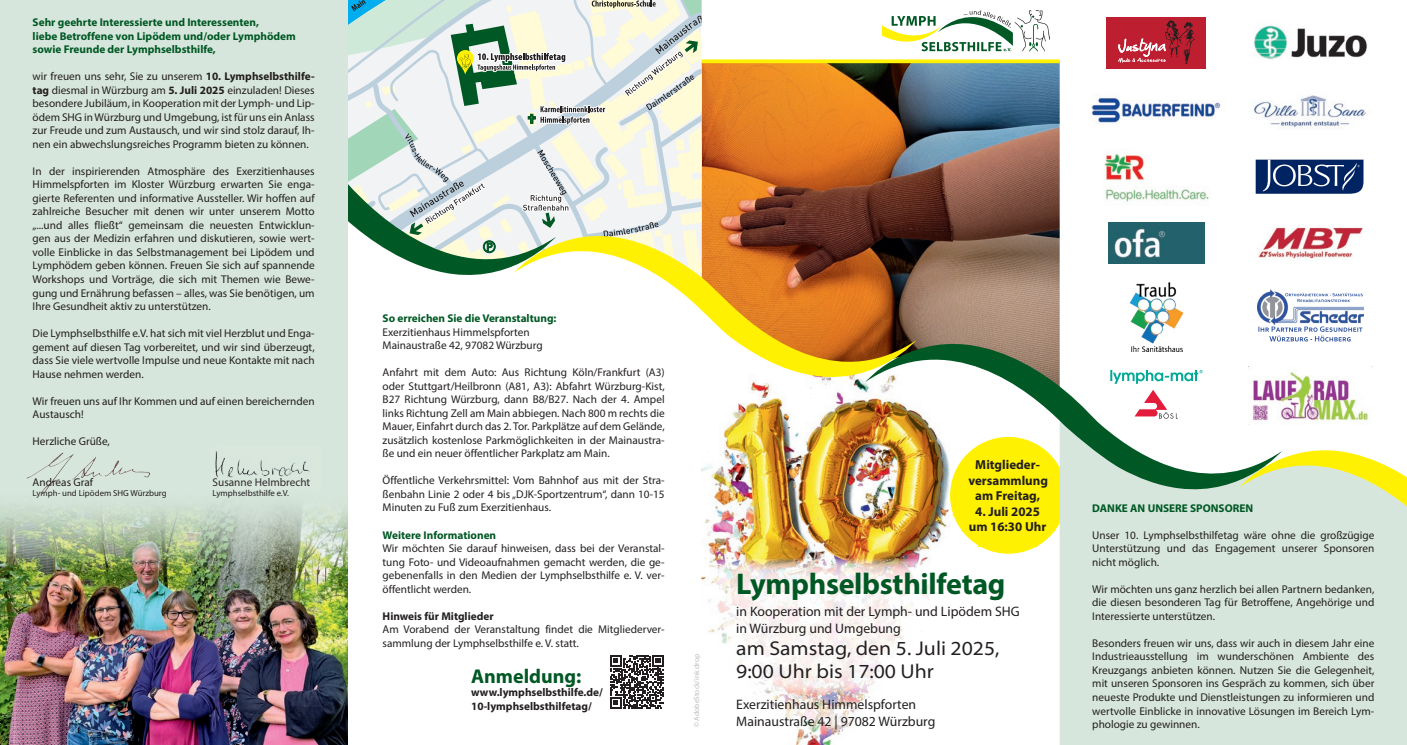
<style>
.page{position:relative;width:1407px;height:745px;background:#fff}
.page>*{position:absolute;margin:0;border:0;box-sizing:border-box;transform-origin:0 0}
.t1{font:700 30px "Myriad Pro";letter-spacing:-.01em;color:#005824}
.t2{font:semi-expanded 20px/22.5px "Myriad Pro";color:#231f20}
.t3{font:700 20px "Myriad Pro";color:#005824}
.t4{font:13.75px/16.5px "Myriad Pro";color:#231f20}
.t5{font:700 13px/15.6px "Myriad Pro";color:#231f20;text-align:center}
.t6{font:11.25px/13.5px "Myriad Pro";color:#231f20;text-align:justify}
.t7{font:700 11.25px/13.5px "Myriad Pro";color:#005824}
.t8{font:700 11.25px/13.5px "Myriad Pro";color:#231f20}
.t9{font:8.75px "Myriad Pro";color:#231f20}
.t10{font:7.5px "Myriad Pro";color:#bcbdc0}
.s1{font-weight:700}
</style>
<div class="page">
<img style="left:702px;top:399px;width:254px;height:181px">
<img style="left:702px;top:63px;width:357px;height:336px">
<svg style="left:690px;top:222px;width:226px;height:168px"></svg>
<svg style="left:610px;top:655px;width:53px;height:53px"></svg>
<div style="left:0;top:0;width:347px;height:744px;background:#d7e6dc"></div>
<div style="left:950px;top:436px;width:117px;height:117px;background:#fff101;border-radius:50%"></div>
<hr style="left:952px;top:514px;width:110px;height:1px;background:#fff101">
<hr style="left:961px;top:529px;width:94px;height:2px;background:#fff101">
<img style="left:0;top:505px;width:347px;height:239px">
<div style="left:711px;top:545px;width:333px;height:199px;background:#fff;opacity:.75"></div>
<svg style="left:347px;top:0;width:355px;height:300px"></svg>
<div style="left:1059px;top:498px;width:348px;height:246px;background:#d7e6dc"></div>
<svg style="left:1239px;top:450px;width:168px;height:154px;background:#dce8c7"></svg>
<svg style="left:865px;top:326px;width:417px;height:172px"></svg>
<img style="left:26px;top:452px;width:124px;height:42px">
<img style="left:215px;top:451px;width:95px;height:27px">
<svg style="left:882px;top:10px;width:168px;height:41px"></svg>
<svg style="left:702px;top:59px;width:357px;height:4px"></svg>
<div style="left:1107px;top:17px;width:99px;height:51px;background:#bd1e30"></div>
<svg style="left:1118px;top:20px;width:76px;height:44px"></svg>
<img style="left:1253px;top:25px;width:114px;height:34px">
<img style="left:1091px;top:97px;width:130px;height:26px">
<img style="left:1253px;top:95px;width:113px;height:34px">
<img style="left:1104px;top:153px;width:105px;height:49px">
<svg style="left:1255px;top:159px;width:109px;height:35px;background:#304c7e"></svg>
<img style="left:1108px;top:222px;width:96px;height:41px">
<img style="left:1258px;top:227px;width:105px;height:32px">
<img style="left:1127px;top:282px;width:58px;height:69px">
<img style="left:1257px;top:290px;width:106px;height:51px">
<svg style="left:1134px;top:389px;width:44px;height:29px"></svg>
<svg style="left:1110px;top:369px;width:92px;height:14px"></svg>
<img style="left:1248px;top:366px;width:124px;height:58px">
<p class="t7" style="left:33px;top:15px;width:265px">Sehr geehrte Interessierte und Interessenten,<br>liebe Betroffene von Lipödem und/oder Lymphödem sowie Freunde der Lymphselbsthilfe,</p>
<p class="t6" style="left:33px;top:69px;width:284px">wir freuen uns sehr, Sie zu unserem <span class="s1">10. Lymphselbsthilfe&shy;tag</span> diesmal in Würzburg am <span class="s1">5. Juli 2025</span> einzuladen! Dieses besondere Jubiläum, in Kooperation mit der Lymph- und Lip&shy;ödem SHG in Würzburg und Umgebung, ist für uns ein Anlass zur Freude und zum Austausch, und wir sind stolz darauf, Ih&shy;nen ein abwechslungsreiches Programm bieten zu können.</p>
<p class="t6" style="left:33px;top:164px;width:284px">In der inspirierenden Atmosphäre des Exerzitienhauses Himmelspforten im Kloster Würzburg erwarten Sie enga&shy;gierte Referenten und informative Aussteller. Wir hoffen auf zahlreiche Besucher mit denen wir unter unserem Motto „...und alles fließt“ gemeinsam die neuesten Entwicklun&shy;gen aus der Medizin erfahren und diskutieren, sowie wert&shy;volle Einblicke in das Selbstmanagement bei Lipödem und Lymphödem geben können. Freuen Sie sich auf spannende Workshops und Vorträge, die sich mit Themen wie Bewe&shy;gung und Ernährung befassen – alles, was Sie benötigen, um Ihre Gesundheit aktiv zu unterstützen.</p>
<p class="t6" style="left:33px;top:326px;width:284px">Die Lymphselbsthilfe e.V. hat sich mit viel Herzblut und Enga&shy;gement auf diesen Tag vorbereitet, und wir sind überzeugt, dass Sie viele wertvolle Impulse und neue Kontakte mit nach Hause nehmen werden.</p>
<p class="t6" style="left:33px;top:393px;width:284px">Wir freuen uns auf Ihr Kommen und auf einen bereichernden<br>Austausch!</p>
<p class="t6" style="left:33px;top:434px;width:79px">Herzliche Grüße,</p>
<p class="t6" style="left:33px;top:474px;width:62px">Andreas Graf</p>
<p class="t6" style="left:213px;top:474px;width:99px">Susanne Helmbrecht</p>
<p class="t9" style="left:33px;top:487px;width:136px">Lymph- und Lipödem SHG Würzburg</p>
<p class="t9" style="left:213px;top:487px;width:78px">Lymphselbsthilfe e.V.</p>
<p class="t7" style="left:382px;top:311px;width:175px">So erreichen Sie die Veranstaltung:</p>
<p class="t6" style="left:382px;top:325px;width:162px">Exerzitienhaus Himmelspforten<br>Mainaustraße 42, 97082 Würzburg</p>
<p class="t6" style="left:382px;top:365px;width:284px">Anfahrt mit dem Auto: Aus Richtung Köln/Frankfurt (A3) oder Stuttgart/Heilbronn (A81, A3): Abfahrt Würzburg-Kist, B27 Richtung Würzburg, dann B8/B27. Nach der 4. Ampel links Richtung Zell am Main abbiegen. Nach 800 m rechts die Mauer, Einfahrt durch das 2. Tor. Parkplätze auf dem Gelände, zusätzlich kostenlose Parkmöglichkeiten in der Mainaustra&shy;ße und ein neuer öffentlicher Parkplatz am Main.</p>
<p class="t6" style="left:382px;top:473px;width:284px">Öffentliche Verkehrsmittel: Vom Bahnhof aus mit der Stra&shy;ßenbahn Linie 2 oder 4 bis „DJK-Sportzentrum“, dann 10-15<br>Minuten zu Fuß zum Exerzitienhaus.</p>
<p class="t7" style="left:382px;top:527px;width:115px">Weitere Informationen</p>
<p class="t6" style="left:382px;top:541px;width:284px">Wir möchten Sie darauf hinweisen, dass bei der Veranstal&shy;tung Foto- und Videoaufnahmen gemacht werden, die ge&shy;gebenenfalls in den Medien der Lymphselbsthilfe e. V. ver&shy;öffentlicht werden.</p>
<p class="t8" style="left:382px;top:608px;width:113px">Hinweis für Mitglieder</p>
<p class="t6" style="left:382px;top:622px;width:284px">Am Vorabend der Veranstaltung findet die Mitgliederver&shy;sammlung der Lymphselbsthilfe e. V. statt.</p>
<h2 class="t3" style="left:471px;top:662px;width:112px">Anmeldung:</h2>
<p class="t8" style="left:471px;top:684px;width:133px">www.lymphselbsthilfe.de/<br>10-lymphselbsthilfetag/</p>
<p class="t10" style="left:692px;top:726px;width:75px;rotate:-90deg">© AdobeStock/ink drop</p>
<p class="t5" style="left:968px;top:456px;width:81px">Mitglieder&shy;versammlung am Freitag,</p>
<p class="t5" style="left:969px;top:503px;width:79px">4. Juli 2025 um 16:30 Uhr</p>
<h1 class="t1" style="left:736px;top:563px;width:271px">Lymphselbsthilfetag</h1>
<p class="t4" style="left:736px;top:602px;width:285px">in Kooperation mit der Lymph- und Lipödem SHG in Würzburg und Umgebung</p>
<h2 class="t2" style="left:736px;top:636px;width:265px">am Samstag, den 5. Juli 2025,<br>9:00 Uhr bis 17:00 Uhr</h2>
<p class="t4" style="left:736px;top:695px;width:181px">Exerzitienhaus Himmelspforten</p>
<p class="t4" style="left:736px;top:712px;width:201px">Mainaustraße 42 | 97082 Würzburg</p>
<p class="t7" style="left:1092px;top:500px;width:162px">DANKE AN UNSERE SPONSOREN</p>
<p class="t6" style="left:1092px;top:527px;width:284px">Unser 10. Lymphselbsthilfetag wäre ohne die großzügige Unterstützung und das Engagement unserer Sponsoren nicht möglich.</p>
<p class="t6" style="left:1092px;top:581px;width:284px">Wir möchten uns ganz herzlich bei allen Partnern bedanken, die diesen besonderen Tag für Betroffene, Angehörige und Interessierte unterstützen.</p>
<p class="t6" style="left:1092px;top:635px;width:284px">Besonders freuen wir uns, dass wir auch in diesem Jahr eine Industrieausstellung im wunderschönen Ambiente des Kreuzgangs anbieten können. Nutzen Sie die Gelegenheit, mit unseren Sponsoren ins Gespräch zu kommen, sich über neueste Produkte und Dienstleistungen zu informieren und wertvolle Einblicke in innovative Lösungen im Bereich Lym&shy;phologie zu gewinnen.</p>
</div>
